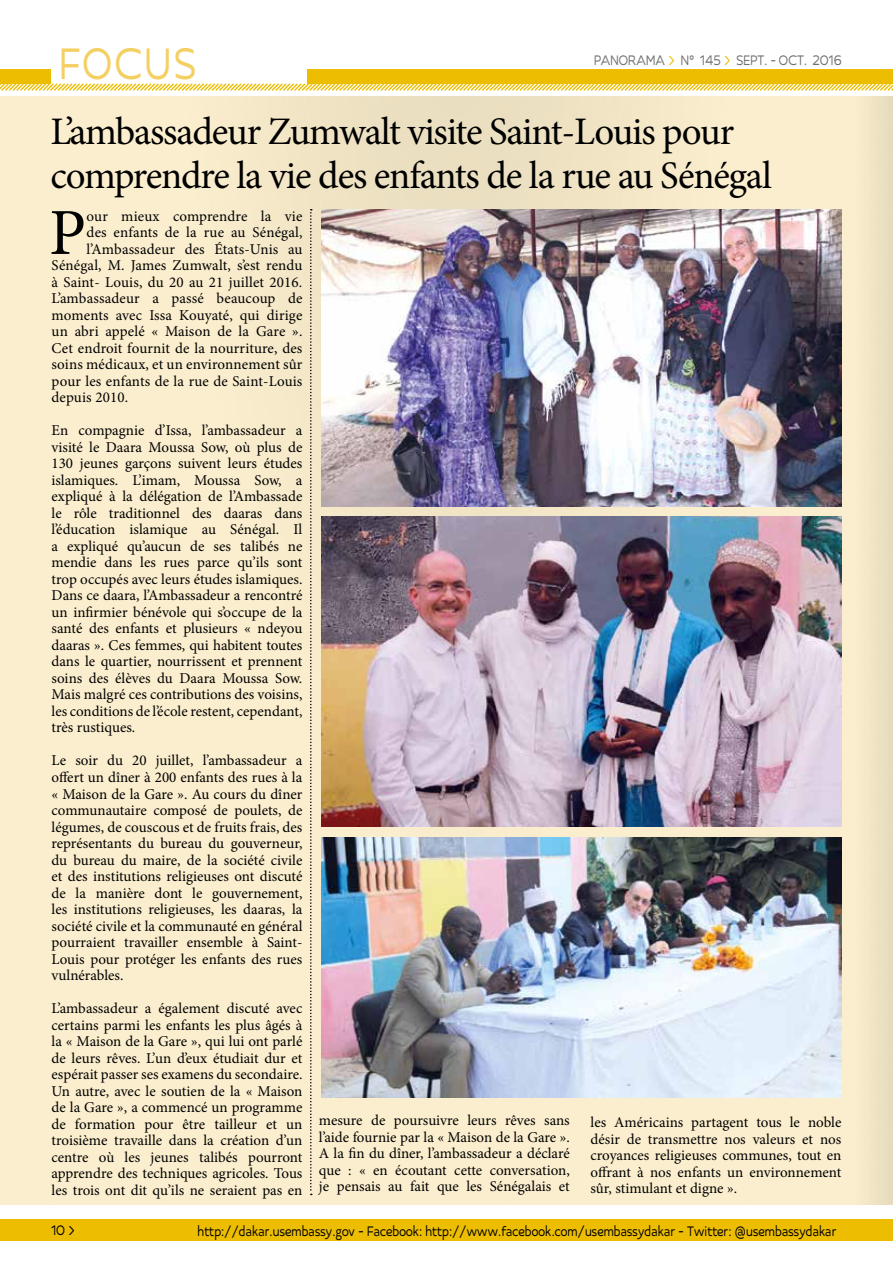
<style>
.page{position:relative;width:893px;height:1263px;background:#fff}
.page>*{position:absolute;margin:0;border:0;box-sizing:border-box;transform-origin:0 0}
.t1{font:65.7px "Minion Pro";color:#000}
.t2{font:500 48px "Best Future V";letter-spacing:.065em;color:#f4d062;scale:.75 1}
.t3{font:39px/43.5px "Minion Pro";letter-spacing:-.03em;color:#000}
.t4{font:15px/16.5px "Minion Pro";color:#000;text-align:justify}
.t5{font:500 15px "Best Future V";letter-spacing:.02em;color:#000;scale:.75 1}
.t6{font:500 15px "Best Future V";letter-spacing:.01em;color:#706f6f;scale:.75 1}
.s1{color:#ecbd00}
</style>
<div class="page">
<img style="left:0;top:97px;width:893px;height:1107px">
<div style="left:0;top:1219px;width:893px;height:22px;background:#ecbd00"></div>
<div style="left:0;top:69px;width:893px;height:15px;background:#ecbd00"></div>
<div style="left:51px;top:2px;width:255px;height:90px;background:#fff"></div>
<svg style="left:0;top:82px;width:893px;height:9px"></svg>
<svg style="left:310px;top:209px;width:2px;height:986px;background:#b5ac94"></svg>
<img style="left:321px;top:209px;width:520px;height:298px">
<img style="left:321px;top:516px;width:520px;height:310px">
<img style="left:321px;top:837px;width:520px;height:260px">
<h2 class="t2" style="left:60px;top:36px;width:184px">FOCUS</h2>
<p class="t6" style="left:594px;top:51px;width:332px">PANORAMA <span class="s1">&gt;</span> N° 145 <span class="s1">&gt;</span> SEPT. - OCT. 2016</p>
<h3 class="t3" style="left:50px;top:110px;width:723px">L’ambassadeur Zumwalt visite Saint-Louis pour comprendre la vie des enfants de la rue au Sénégal</h3>
<h1 class="t1" style="left:49px;top:189px;width:39px">P</h1>
<p class="t4" style="left:87px;top:208px;width:217px">our mieux comprendre la vie</p>
<p class="t4" style="left:87px;top:224px;width:217px">des enfants de la rue au Sénégal,</p>
<p class="t4" style="left:87px;top:241px;width:217px">l’Ambassadeur des États-Unis au</p>
<p class="t4" style="left:52px;top:257px;width:252px">Sénégal, M. James Zumwalt, s’est rendu</p>
<p class="t4" style="left:52px;top:274px;width:252px">à Saint- Louis, du 20 au 21 juillet 2016.</p>
<p class="t4" style="left:52px;top:290px;width:252px">L’ambassadeur a passé beaucoup de</p>
<p class="t4" style="left:52px;top:307px;width:252px">moments avec Issa Kouyaté, qui dirige</p>
<p class="t4" style="left:52px;top:323px;width:252px">un abri appelé « Maison de la Gare ».</p>
<p class="t4" style="left:52px;top:340px;width:252px">Cet endroit fournit de la nourriture, des</p>
<p class="t4" style="left:52px;top:356px;width:252px">soins médicaux, et un environnement sûr</p>
<p class="t4" style="left:52px;top:373px;width:252px">pour les enfants de la rue de Saint-Louis</p>
<p class="t4" style="left:52px;top:389px;width:78px">depuis 2010.</p>
<p class="t4" style="left:52px;top:422px;width:252px">En compagnie d’Issa, l’ambassadeur a visité le Daara Moussa Sow, où plus de 130 jeunes garçons suivent leurs études islamiques. L’imam, Moussa Sow, a expliqué à la délégation de l’Ambassade le rôle traditionnel des daaras dans l’éducation islamique au Sénégal. Il a expliqué qu’aucun de ses talibés ne mendie dans les rues parce qu’ils sont trop occupés avec leurs études islamiques.<br>Dans ce daara, l’Ambassadeur a rencontré un infirmier bénévole qui s’occupe de la santé des enfants et plusieurs « ndeyou daaras ». Ces femmes, qui habitent toutes dans le quartier, nourrissent et prennent soins des élèves du Daara Moussa Sow.<br>Mais malgré ces contributions des voisins, les conditions de l’école restent, cependant, très rustiques.</p>
<p class="t4" style="left:52px;top:752px;width:252px">Le soir du 20 juillet, l’ambassadeur a offert un dîner à 200 enfants des rues à la « Maison de la Gare ». Au cours du dîner communautaire composé de poulets, de légumes, de couscous et de fruits frais, des représentants du bureau du gouverneur, du bureau du maire, de la société civile et des institutions religieuses ont discuté de la manière dont le gouvernement, les institutions religieuses, les daaras, la société civile et la communauté en général pourraient travailler ensemble à Saint-Louis pour protéger les enfants des rues vulnérables.</p>
<p class="t4" style="left:52px;top:1000px;width:252px">L’ambassadeur a également discuté avec certains parmi les enfants les plus âgés à la « Maison de la Gare », qui lui ont parlé de leurs rêves. L’un d’eux étudiait dur et espérait passer ses examens du secondaire.<br>Un autre, avec le soutien de la « Maison de la Gare », a commencé un programme de formation pour être tailleur et un troisième travaille dans la création d’un centre où les jeunes talibés pourront apprendre des techniques agricoles. Tous les trois ont dit qu’ils ne seraient pas en</p>
<p class="t4" style="left:319px;top:1112px;width:252px">mesure de poursuivre leurs rêves sans l’aide fournie par la « Maison de la Gare ».<br>A la fin du dîner, l’ambassadeur a déclaré que : « en écoutant cette conversation, je pensais au fait que les Sénégalais et</p>
<p class="t4" style="left:590px;top:1114px;width:252px">les Américains partagent tous le noble désir de transmettre nos valeurs et nos croyances religieuses communes, tout en offrant à nos enfants un environnement sûr, stimulant et digne ».</p>
<p class="t5" style="left:51px;top:1222px;width:34px">10 &gt;</p>
<p class="t5" style="left:198px;top:1222px;width:853px">http://dakar.usembassy.gov - Facebook: http://www.facebook.com/usembassydakar - Twitter: @usembassydakar</p>
</div>
